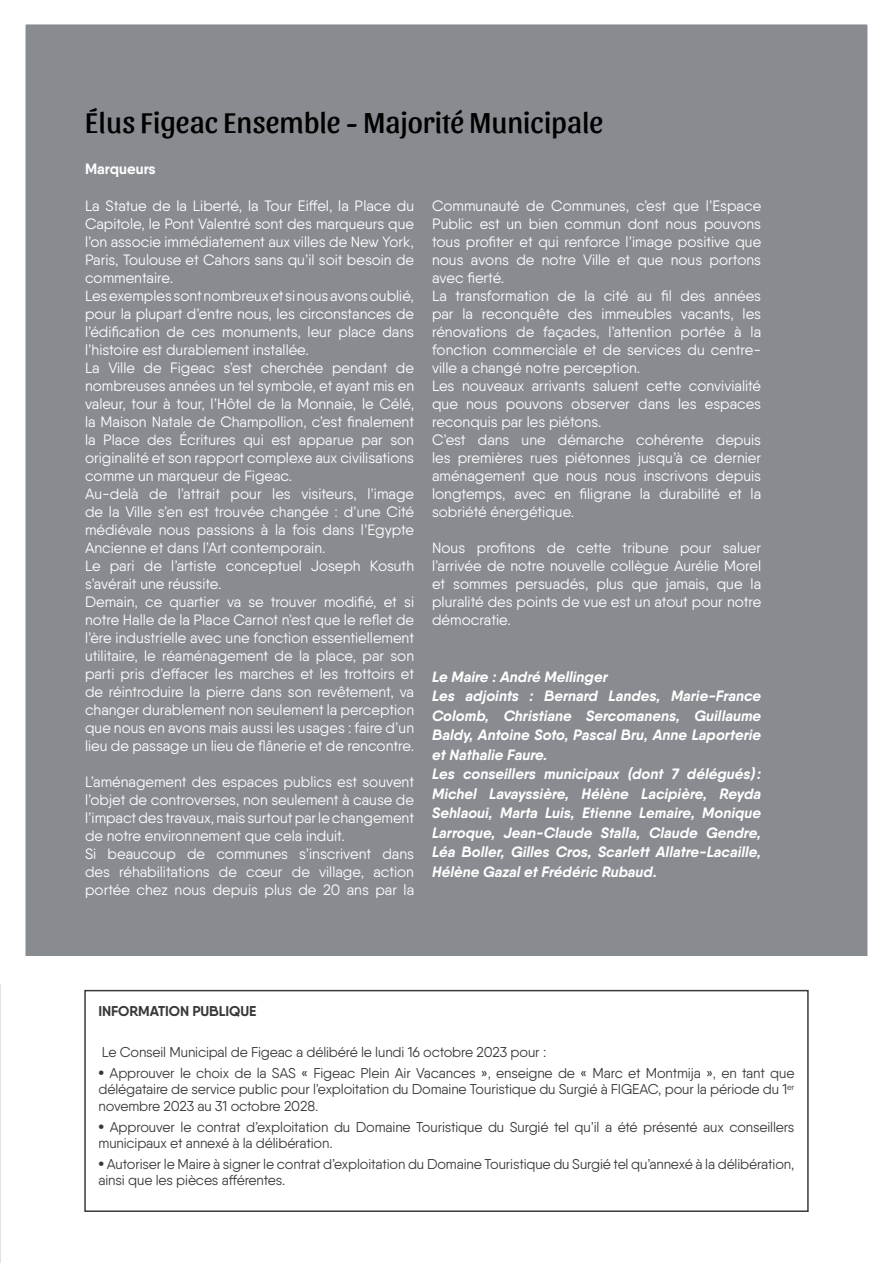
<style>
.page{position:relative;width:893px;height:1263px;background:#fff}
.page>*{position:absolute;margin:0;border:0;box-sizing:border-box;transform-origin:0 0}
.t1{font:30px "Sansita";color:#000}
.t2{font:15px/18px "Qanelas Soft";color:#fff}
.t3{font:italic 700 15px/19.5px "Qanelas Soft";color:#fff}
.t4{font:700 15px "Qanelas Soft";color:#fff}
.t5{font:14.25px/16.5px "Qanelas Soft";letter-spacing:-.01em;color:#393939}
.t6{font:700 14.25px "Qanelas Soft";letter-spacing:-.01em;color:#393939}
.s1{font-weight:800;font-size:15px}
</style>
<div class="page">
<div style="left:25px;top:24px;width:843px;height:932px;background:#888c91"></div>
<div style="left:84px;top:990px;width:725px;height:222px;border:2px solid #393939"></div>
<h1 class="t1" style="left:85px;top:105px;width:520px">Élus Figeac Ensemble - Majorité Municipale</h1>
<p class="t4" style="left:85px;top:159px;width:72px">Marqueurs</p>
<p class="t2" style="left:85px;top:196px;width:331px">La Statue de la Liberté, la Tour Eiffel, la Place du Capitole, le Pont Valentré sont des marqueurs que l’on associe immédiatement aux villes de New York, Paris, Toulouse et Cahors sans qu’il soit besoin de commentaire.<br>Les exemples sont nombreux et si nous avons oublié, pour la plupart d’entre nous, les circonstances de l’édification de ces monuments, leur place dans l’histoire est durablement installée.<br>La Ville de Figeac s’est cherchée pendant de nombreuses années un tel symbole, et ayant mis en valeur, tour à tour, l’Hôtel de la Monnaie, le Célé, la Maison Natale de Champollion, c’est finalement la Place des Écritures qui est apparue par son originalité et son rapport complexe aux civilisations comme un marqueur de Figeac.<br>Au-delà de l’attrait pour les visiteurs, l’image de la Ville s’en est trouvée changée : d’une Cité médiévale nous passions à la fois dans l’Egypte Ancienne et dans l’Art contemporain.<br>Le pari de l’artiste conceptuel Joseph Kosuth s’avérait une réussite.<br>Demain, ce quartier va se trouver modifié, et si notre Halle de la Place Carnot n’est que le reflet de l’ère industrielle avec une fonction essentiellement utilitaire, le réaménagement de la place, par son parti pris d’effacer les marches et les trottoirs et de réintroduire la pierre dans son revêtement, va changer durablement non seulement la perception que nous en avons mais aussi les usages : faire d’un lieu de passage un lieu de flânerie et de rencontre.</p>
<p class="t2" style="left:85px;top:772px;width:331px">L’aménagement des espaces publics est souvent l’objet de controverses, non seulement à cause de l’impact des travaux, mais surtout par le changement de notre environnement que cela induit.<br>Si beaucoup de communes s’inscrivent dans des réhabilitations de cœur de village, action portée chez nous depuis plus de 20 ans par la</p>
<p class="t2" style="left:432px;top:196px;width:331px">Communauté de Communes, c’est que l’Espace Public est un bien commun dont nous pouvons tous profiter et qui renforce l’image positive que nous avons de notre Ville et que nous portons avec fierté.<br>La transformation de la cité au fil des années par la reconquête des immeubles vacants, les rénovations de façades, l’attention portée à la fonction commerciale et de services du centre&shy;ville a changé notre perception.<br>Les nouveaux arrivants saluent cette convivialité que nous pouvons observer dans les espaces reconquis par les piétons.<br>C’est dans une démarche cohérente depuis les premières rues piétonnes jusqu’à ce dernier aménagement que nous nous inscrivons depuis longtemps, avec en filigrane la durabilité et la sobriété énergétique.</p>
<p class="t2" style="left:432px;top:538px;width:331px;text-align:justify">Nous profitons de cette tribune pour saluer l’arrivée de notre nouvelle collègue Aurélie Morel et sommes persuadés, plus que jamais, que la pluralité des points de vue est un atout pour notre démocratie.</p>
<p class="t3" style="left:432px;top:667px;width:331px">Le Maire : André Mellinger<br>Les adjoints : Bernard Landes, Marie-France Colomb, Christiane Sercomanens, Guillaume Baldy, Antoine Soto, Pascal Bru, Anne Laporterie et Nathalie Faure.<br>Les conseillers municipaux (dont 7 délégués):<br>Michel Lavayssière, Hélène Lacipière, Reyda Sehlaoui, Marta Luis, Etienne Lemaire, Monique Larroque, Jean-Claude Stalla, Claude Gendre, Léa Boller, Gilles Cros, Scarlett Allatre-Lacaille, Hélène Gazal et Frédéric Rubaud.</p>
<p class="t6" style="left:99px;top:1001px;width:159px">INFORMATION PUBLIQUE</p>
<p class="t5" style="left:102px;top:1044px;width:446px">Le Conseil Municipal de Figeac a délibéré le lundi 16 octobre 2023 pour :</p>
<p class="t5" style="left:99px;top:1064px;width:697px;text-align:justify"><span class="s1">•</span> Approuver le choix de la SAS « Figeac Plein Air Vacances », enseigne de « Marc et Montmija », en tant que délégataire de service public pour l’exploitation du Domaine Touristique du Surgié à FIGEAC, pour la période du 1<sup>er </sup>novembre 2023 au 31 octobre 2028.</p>
<p class="t5" style="left:99px;top:1118px;width:697px"><span class="s1">•</span> Approuver le contrat d’exploitation du Domaine Touristique du Surgié tel qu’il a été présenté aux conseillers municipaux et annexé à la délibération.</p>
<p class="t5" style="left:99px;top:1155px;width:697px"><span class="s1">•</span> Autoriser le Maire à signer le contrat d’exploitation du Domaine Touristique du Surgié tel qu’annexé à la délibération, ainsi que les pièces afférentes.</p>
</div>
